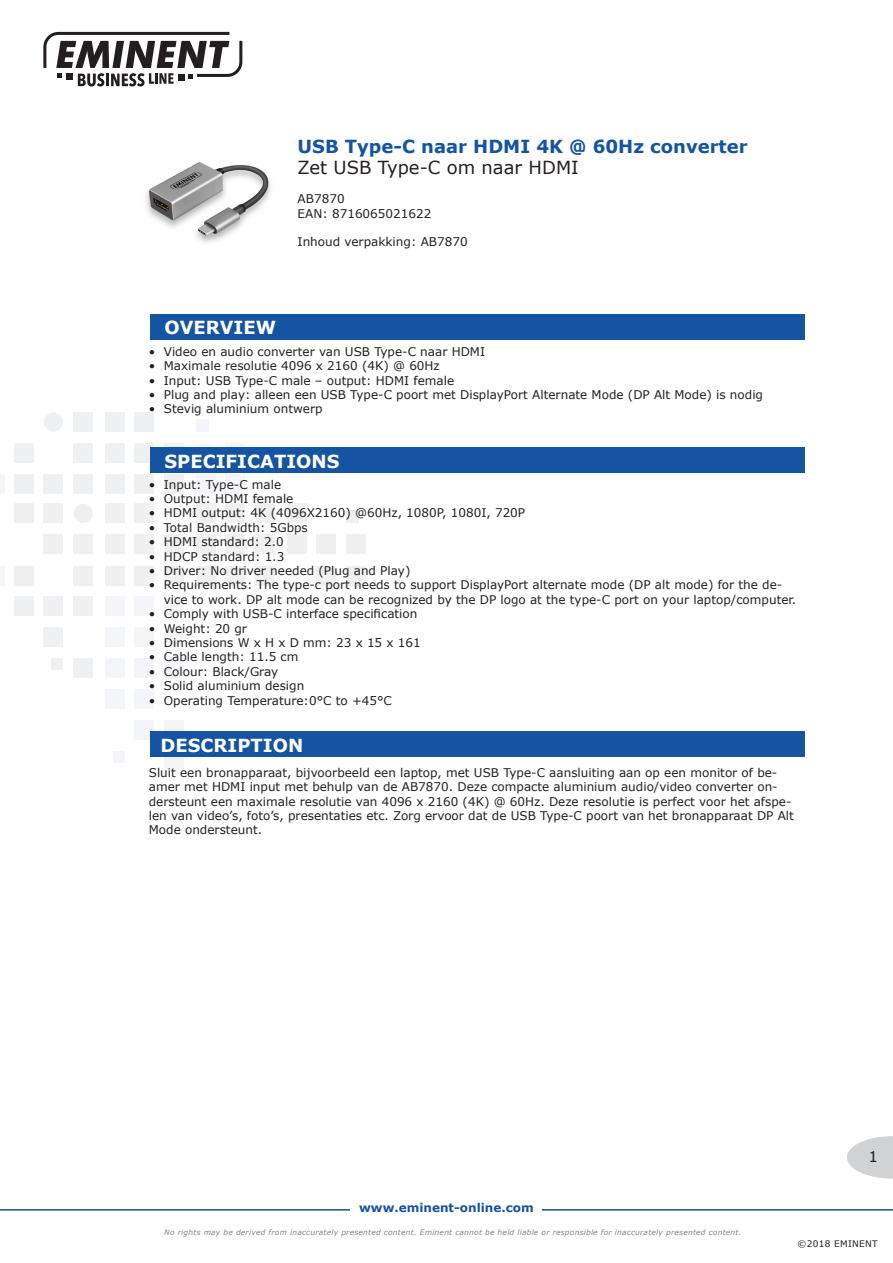
<style>
.page{position:relative;width:893px;height:1263px;background:#fff}
.page>*{position:absolute;margin:0;border:0;box-sizing:border-box;transform-origin:0 0}
.Koptekst-22p{font:700 18px "Verdana";color:#1553a3}
.blokheader{font:700 18px "Verdana";color:#fff}
.Koptekst-22p-2{font:18px "Verdana";color:#231f20}
.t1{font:15px "Verdana";color:#231f20}
.hoofdtekst_8punts{font:12px/14.4px "Verdana";color:#231f20}
.t2{font:700 12px "Verdana";color:#1553a3}
.t3{font:9px "Verdana";letter-spacing:.03em;color:#231f20}
.t4{font:italic 7.5px "Verdana";letter-spacing:.03em;color:#808285}
</style>
<div class="page">
<div style="left:14px;top:566px;width:19px;height:19px;background:#eff0f1"></div>
<div style="left:14px;top:504px;width:19px;height:19px;background:#eff0f1"></div>
<div style="left:44px;top:535px;width:19px;height:19px;background:#eff0f1"></div>
<div style="left:44px;top:504px;width:19px;height:19px;background:#eff0f1"></div>
<div style="left:74px;top:566px;width:19px;height:19px;background:#eff0f1"></div>
<div style="left:74px;top:535px;width:19px;height:19px;background:#eff0f1"></div>
<div style="left:74px;top:504px;width:19px;height:19px;background:#eff0f1;border-radius:50%"></div>
<div style="left:14px;top:596px;width:19px;height:19px;background:#eff0f1"></div>
<div style="left:51px;top:658px;width:12px;height:12px;background:#eff0f1"></div>
<div style="left:44px;top:627px;width:19px;height:19px;background:#eff0f1"></div>
<div style="left:44px;top:596px;width:19px;height:19px;background:#eff0f1"></div>
<div style="left:74px;top:658px;width:19px;height:19px;background:#eff0f1"></div>
<div style="left:74px;top:596px;width:19px;height:19px;background:#eff0f1"></div>
<div style="left:105px;top:658px;width:19px;height:19px;background:#f4f5f8"></div>
<div style="left:105px;top:627px;width:19px;height:19px;background:#f4f5f8"></div>
<div style="left:105px;top:596px;width:19px;height:19px;background:#f4f5f8"></div>
<div style="left:135px;top:658px;width:19px;height:19px;background:#f4f5f8"></div>
<div style="left:135px;top:627px;width:19px;height:19px;background:#f4f5f8"></div>
<div style="left:135px;top:596px;width:19px;height:19px;background:#f4f5f8"></div>
<div style="left:196px;top:475px;width:19px;height:19px;background:#f4f5f8"></div>
<svg style="left:196px;top:444px;width:19px;height:19px"></svg>
<div style="left:196px;top:419px;width:13px;height:13px;background:#f4f5f8"></div>
<div style="left:226px;top:475px;width:19px;height:19px;background:#f4f5f8"></div>
<div style="left:0;top:475px;width:5px;height:19px;background:#f4f5f8"></div>
<div style="left:0;top:566px;width:5px;height:19px;background:#f4f5f8"></div>
<svg style="left:226px;top:444px;width:19px;height:4px"></svg>
<div style="left:164px;top:658px;width:20px;height:19px;background:#f4f5f8"></div>
<div style="left:164px;top:627px;width:20px;height:19px;background:#f4f5f8;border-radius:50%"></div>
<div style="left:164px;top:596px;width:20px;height:19px;background:#f4f5f8"></div>
<div style="left:113px;top:751px;width:11px;height:11px;background:#f4f5f8"></div>
<div style="left:105px;top:689px;width:19px;height:19px;background:#f4f5f8"></div>
<div style="left:135px;top:720px;width:19px;height:19px;background:#f4f5f8"></div>
<div style="left:135px;top:689px;width:19px;height:19px;background:#f4f5f8"></div>
<div style="left:164px;top:751px;width:20px;height:19px;background:#f4f5f8"></div>
<div style="left:164px;top:720px;width:20px;height:19px;background:#f4f5f8"></div>
<div style="left:105px;top:566px;width:19px;height:19px;background:#eff0f1"></div>
<div style="left:105px;top:535px;width:19px;height:19px;background:#eff0f1"></div>
<div style="left:105px;top:504px;width:19px;height:19px;background:#eff0f1"></div>
<div style="left:135px;top:566px;width:19px;height:19px;background:#eff0f1"></div>
<div style="left:135px;top:535px;width:19px;height:19px;background:#eff0f1"></div>
<div style="left:135px;top:504px;width:19px;height:19px;background:#eff0f1"></div>
<div style="left:164px;top:566px;width:20px;height:19px;background:#eff0f1"></div>
<div style="left:164px;top:535px;width:20px;height:19px;background:#eff0f1"></div>
<div style="left:14px;top:475px;width:19px;height:19px;background:#eff0f1"></div>
<div style="left:14px;top:444px;width:19px;height:19px;background:#eff0f1"></div>
<div style="left:44px;top:475px;width:19px;height:19px;background:#eff0f1"></div>
<div style="left:44px;top:412px;width:19px;height:20px;background:#eff0f1;border-radius:50%"></div>
<div style="left:74px;top:475px;width:19px;height:19px;background:#eff0f1"></div>
<div style="left:74px;top:444px;width:19px;height:19px;background:#eff0f1"></div>
<div style="left:74px;top:412px;width:19px;height:20px;background:#eff0f1"></div>
<div style="left:105px;top:475px;width:19px;height:19px;background:#eff0f1"></div>
<div style="left:105px;top:444px;width:19px;height:19px;background:#eff0f1"></div>
<div style="left:105px;top:412px;width:19px;height:20px;background:#eff0f1"></div>
<div style="left:135px;top:475px;width:19px;height:19px;background:#eff0f1"></div>
<div style="left:135px;top:444px;width:19px;height:19px;background:#eff0f1"></div>
<div style="left:135px;top:412px;width:19px;height:20px;background:#eff0f1"></div>
<div style="left:164px;top:475px;width:20px;height:19px;background:#eff0f1"></div>
<div style="left:164px;top:444px;width:20px;height:19px;background:linear-gradient(to right,#eff0f1,#eff0f1)"></div>
<div style="left:196px;top:566px;width:19px;height:19px;background:#eff0f1"></div>
<div style="left:196px;top:535px;width:19px;height:19px;background:#eff0f1"></div>
<div style="left:196px;top:504px;width:19px;height:19px;background:#eff0f1"></div>
<div style="left:226px;top:566px;width:19px;height:19px;background:#eff0f1"></div>
<div style="left:226px;top:535px;width:19px;height:19px;background:#eff0f1"></div>
<div style="left:226px;top:504px;width:19px;height:19px;background:#eff0f1"></div>
<div style="left:256px;top:566px;width:19px;height:19px;background:#eff0f1"></div>
<div style="left:256px;top:535px;width:19px;height:19px;background:#eff0f1"></div>
<div style="left:256px;top:504px;width:19px;height:19px;background:#eff0f1"></div>
<div style="left:287px;top:535px;width:19px;height:19px;background:#eff0f1"></div>
<div style="left:287px;top:504px;width:19px;height:19px;background:#eff0f1"></div>
<div style="left:317px;top:566px;width:19px;height:19px;background:#eff0f1"></div>
<div style="left:317px;top:535px;width:19px;height:19px;background:#eff0f1"></div>
<div style="left:346px;top:566px;width:20px;height:19px;background:#eff0f1"></div>
<div style="left:346px;top:535px;width:20px;height:19px;background:#eff0f1"></div>
<div style="left:346px;top:511px;width:13px;height:12px;background:#eff0f1"></div>
<svg style="left:847px;top:1136px;width:46px;height:43px"></svg>
<svg style="left:43px;top:32px;width:199px;height:54px"></svg>
<hr style="left:0;top:1209px;width:893px;height:1px;background:#0a55a0">
<div style="left:351px;top:1202px;width:191px;height:15px;background:#fff"></div>
<div style="left:150px;top:315px;width:654px;height:25px;background:#1553a3"></div>
<div style="left:150px;top:448px;width:654px;height:25px;background:#1553a3"></div>
<img style="left:146px;top:162px;width:125px;height:81px">
<div style="left:150px;top:731px;width:654px;height:26px;background:#1553a3"></div>
<p class="Koptekst-22p" style="left:298px;top:133px;width:452px">USB Type-C naar HDMI 4K @ 60Hz converter</p>
<p class="Koptekst-22p-2" style="left:298px;top:155px;width:283px">Zet USB Type-C om naar HDMI</p>
<p class="hoofdtekst_8punts" style="left:298px;top:192px;width:48px">AB7870</p>
<p class="hoofdtekst_8punts" style="left:298px;top:206px;width:135px">EAN: 8716065021622</p>
<p class="hoofdtekst_8punts" style="left:298px;top:235px;width:171px">Inhoud verpakking: AB7870</p>
<p class="blokheader" style="left:164px;top:315px;width:113px">OVERVIEW</p>
<p class="hoofdtekst_8punts" style="left:149px;top:344px;width:338px">• Video en audio converter van USB Type-C naar HDMI</p>
<p class="hoofdtekst_8punts" style="left:149px;top:358px;width:293px">• Maximale resolutie 4096 x 2160 (4K) @ 60Hz</p>
<p class="hoofdtekst_8punts" style="left:149px;top:373px;width:307px">• Input: USB Type-C male – output: HDMI female</p>
<p class="hoofdtekst_8punts" style="left:149px;top:387px;width:616px">• Plug and play: alleen een USB Type-C poort met DisplayPort Alternate Mode (DP Alt Mode) is nodig</p>
<p class="hoofdtekst_8punts" style="left:149px;top:402px;width:175px">• Stevig aluminium ontwerp</p>
<p class="blokheader" style="left:164px;top:448px;width:177px">SPECIFICATIONS</p>
<p class="hoofdtekst_8punts" style="left:149px;top:477px;width:134px">• Input: Type-C male</p>
<p class="hoofdtekst_8punts" style="left:149px;top:491px;width:146px">• Output: HDMI female</p>
<p class="hoofdtekst_8punts" style="left:149px;top:506px;width:378px">• HDMI output: 4K (4096X2160) @60Hz, 1080P, 1080I, 720P</p>
<p class="hoofdtekst_8punts" style="left:149px;top:520px;width:161px">• Total Bandwidth: 5Gbps</p>
<p class="hoofdtekst_8punts" style="left:149px;top:534px;width:137px">• HDMI standard: 2.0</p>
<p class="hoofdtekst_8punts" style="left:149px;top:549px;width:137px">• HDCP standard: 1.3</p>
<p class="hoofdtekst_8punts" style="left:149px;top:563px;width:263px">• Driver: No driver needed (Plug and Play)</p>
<p class="hoofdtekst_8punts" style="left:164px;top:578px;width:634px;text-indent:-15px">• Requirements: The type-c port needs to support DisplayPort alternate mode (DP alt mode) for the de&shy;vice to work. DP alt mode can be recognized by the DP logo at the type-C port on your laptop/computer.</p>
<p class="hoofdtekst_8punts" style="left:149px;top:606px;width:270px">• Comply with USB-C interface specification</p>
<p class="hoofdtekst_8punts" style="left:149px;top:621px;width:100px">• Weight: 20 gr</p>
<p class="hoofdtekst_8punts" style="left:149px;top:635px;width:273px">• Dimensions W x H x D mm: 23 x 15 x 161</p>
<p class="hoofdtekst_8punts" style="left:149px;top:650px;width:151px">• Cable length: 11.5 cm</p>
<p class="hoofdtekst_8punts" style="left:149px;top:664px;width:131px">• Colour: Black/Gray</p>
<p class="hoofdtekst_8punts" style="left:149px;top:678px;width:157px">• Solid aluminium design</p>
<p class="hoofdtekst_8punts" style="left:149px;top:693px;width:245px">• Operating Temperature:0°C to +45°C</p>
<p class="blokheader" style="left:160px;top:732px;width:144px">DESCRIPTION</p>
<p class="hoofdtekst_8punts" style="left:149px;top:765px;width:647px">Sluit een bronapparaat, bijvoorbeeld een laptop, met USB Type-C aansluiting aan op een monitor of be&shy;amer met HDMI input met behulp van de AB7870. Deze compacte aluminium audio/video converter on&shy;dersteunt een maximale resolutie van 4096 x 2160 (4K) @ 60Hz. Deze resolutie is perfect voor het afspe&shy;len van video’s, foto’s, presentaties etc. Zorg ervoor dat de USB Type-C poort van het bronapparaat DP Alt Mode ondersteunt.</p>
<p class="t2" style="left:359px;top:1199px;width:176px">www.eminent-online.com</p>
<p class="t4" style="left:164px;top:1227px;width:579px">No rights may be derived from inaccurately presented content. Eminent cannot be held liable or responsible for inaccurately presented content.</p>
<p class="t1" style="left:868px;top:1147px;width:11px">1</p>
<p class="t3" style="left:797px;top:1238px;width:82px">©2018 EMINENT</p>
</div>
